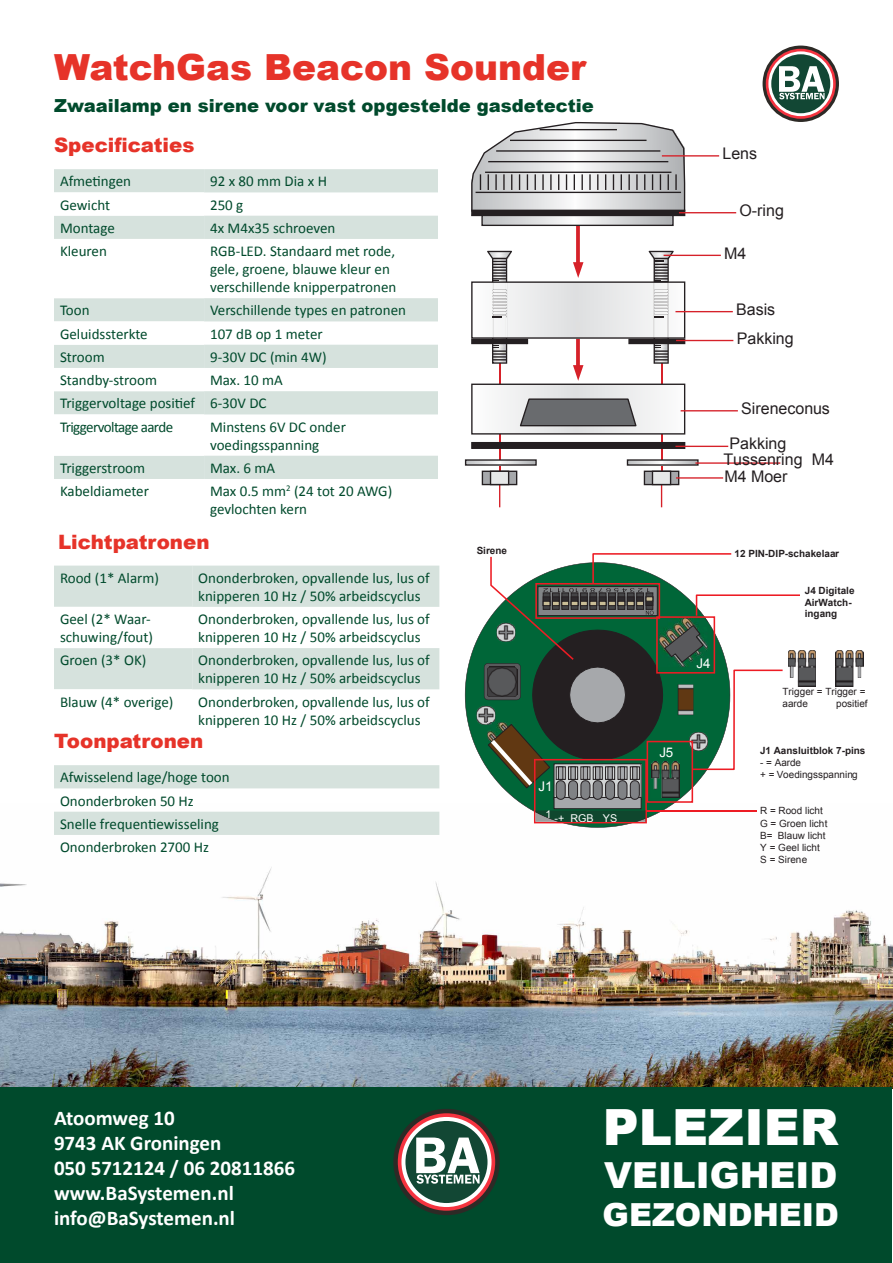
<style>
.page{position:relative;width:893px;height:1263px;background:#fff}
.page>*{position:absolute;margin:0;border:0;box-sizing:border-box;transform-origin:0 0}
.t1{font:900 49.95px "Arial";color:#fff}
.t2{font:900 36px "Arial";color:#e63329}
.t3{font:900 35.85px "Arial";color:#fff}
.t4{font:900 31.8px "Arial";color:#fff}
.t5{font:700 21px/25.2px "Calibri";color:#fff}
.t6{font:900 19.8px "Arial";color:#e63329}
.t7{font:900 18px "Arial";color:#004a2c}
.t8{font:16.05px/29.1px "Arial";color:#241f21}
.t9{font:15px/18px "Calibri";color:#004a2c}
.t10{font:13.35px "Arial";color:#fff}
.t11{font:10.8px "Arial";color:#fff}
.t12{font:9.9px/12.3px "Arial";color:#241f21}
.t13{font:700 9.9px/11.9px "Arial";color:#241f21}
</style>
<div class="page">
<img style="left:0;top:812px;width:893px;height:276px">
<div style="left:54px;top:169px;width:150px;height:23px;background:#d6e2dd"></div>
<svg style="left:204px;top:169px;width:234px;height:310px"></svg>
<svg style="left:54px;top:216px;width:150px;height:263px"></svg>
<svg style="left:54px;top:566px;width:385px;height:124px"></svg>
<svg style="left:54px;top:765px;width:385px;height:70px"></svg>
<svg style="left:763px;top:46px;width:76px;height:76px"></svg>
<svg style="left:766px;top:49px;width:70px;height:70px"></svg>
<svg style="left:768px;top:51px;width:65px;height:65px"></svg>
<div style="left:771px;top:54px;width:59px;height:59px;background:#124734;border-radius:50%"></div>
<svg style="left:779px;top:66px;width:46px;height:33px"></svg>
<div style="left:1px;top:1087px;width:891px;height:175px;background:#004a2c"></div>
<div style="left:393px;top:1109px;width:107px;height:106px;background:#2d2a26;border-radius:50%"></div>
<svg style="left:398px;top:1113px;width:97px;height:98px"></svg>
<svg style="left:401px;top:1117px;width:90px;height:90px"></svg>
<div style="left:405px;top:1121px;width:82px;height:82px;background:#124734;border-radius:50%"></div>
<svg style="left:416px;top:1137px;width:64px;height:47px"></svg>
<hr style="left:661px;top:360px;width:1px;height:83px;background:#d62129">
<svg style="left:661px;top:485px;width:1px;height:22px"></svg>
<hr style="left:499px;top:360px;width:1px;height:83px;background:#d62129">
<svg style="left:499px;top:485px;width:1px;height:22px"></svg>
<img style="left:661px;top:386px;width:1px;height:47px">
<img style="left:499px;top:386px;width:1px;height:47px">
<div style="left:471px;top:384px;width:214px;height:51px;border:1px solid #241f21"></div>
<svg style="left:519px;top:398px;width:118px;height:29px;background:#707174"></svg>
<div style="left:472px;top:443px;width:213px;height:5px;background:#241f21"></div>
<div style="left:471px;top:442px;width:214px;height:7px;border:1px solid #241f21"></div>
<svg style="left:499px;top:448px;width:1px;height:23px"></svg>
<div style="left:465px;top:459px;width:72px;height:7px;border:1px solid #241f21"></div>
<div style="left:509px;top:471px;width:8px;height:13px;background:#a6a8ab"></div>
<div style="left:482px;top:471px;width:8px;height:13px;background:#a6a8ab"></div>
<div style="left:482px;top:471px;width:35px;height:14px;border:1px solid #241f21"></div>
<div style="left:490px;top:471px;width:19px;height:14px;background:#e6e8e8;border:1px solid #241f21"></div>
<div style="left:671px;top:471px;width:8px;height:13px;background:#a6a8ab"></div>
<svg style="left:646px;top:473px;width:6px;height:10px"></svg>
<div style="left:644px;top:471px;width:35px;height:14px;border:1px solid #241f21"></div>
<div style="left:652px;top:471px;width:19px;height:14px;background:#e6e8e8;border:1px solid #241f21"></div>
<svg style="left:661px;top:448px;width:1px;height:23px"></svg>
<div style="left:627px;top:459px;width:72px;height:7px;border:1px solid #241f21"></div>
<hr style="left:676px;top:477px;width:47px;height:2px;background:#d62129">
<hr style="left:675px;top:446px;width:53px;height:1px;background:#d62129">
<hr style="left:681px;top:410px;width:57px;height:1px;background:#d62129">
<hr style="left:675px;top:311px;width:58px;height:1px;background:#d62129">
<hr style="left:664px;top:255px;width:57px;height:1px;background:#d62129">
<hr style="left:662px;top:155px;width:57px;height:2px;background:#d62129">
<hr style="left:679px;top:212px;width:57px;height:1px;background:#d62129">
<hr style="left:676px;top:340px;width:57px;height:1px;background:#d62129">
<hr style="left:695px;top:462px;width:85px;height:2px;background:#d62129">
<svg style="left:471px;top:122px;width:215px;height:259px"></svg>
<svg style="left:465px;top:626px;width:265px;height:202px"></svg>
<img style="left:803px;top:650px;width:13px;height:36px">
<img style="left:836px;top:650px;width:27px;height:36px">
<svg style="left:858px;top:667px;width:3px;height:10px"></svg>
<img style="left:476px;top:706px;width:8px;height:19px">
<svg style="left:484px;top:553px;width:319px;height:270px"></svg>
<h2 class="t2" style="left:54px;top:41px;width:534px">WatchGas Beacon Sounder</h2>
<p class="t7" style="left:54px;top:93px;width:541px">Zwaailamp en sirene voor vast opgestelde gasdetectie</p>
<h3 class="t6" style="left:54px;top:131px;width:142px">Specificaties</h3>
<p class="t9" style="left:60px;top:172px;width:73px">Afmetingen</p>
<p class="t9" style="left:210px;top:172px;width:118px">92 x 80 mm Dia x H</p>
<p class="t9" style="left:60px;top:196px;width:52px">Gewicht</p>
<p class="t9" style="left:210px;top:196px;width:35px">250 g</p>
<p class="t9" style="left:60px;top:219px;width:56px">Montage</p>
<p class="t9" style="left:210px;top:219px;width:127px">4x M4x35 schroeven</p>
<p class="t9" style="left:60px;top:242px;width:48px">Kleuren</p>
<p class="t9" style="left:210px;top:242px;width:188px">RGB-LED. Standaard met rode, gele, groene, blauwe kleur en verschillende knipperpatronen</p>
<p class="t9" style="left:60px;top:301px;width:31px">Toon</p>
<p class="t9" style="left:210px;top:301px;width:197px">Verschillende types en patronen</p>
<p class="t9" style="left:60px;top:325px;width:89px">Geluidssterkte</p>
<p class="t9" style="left:210px;top:325px;width:114px">107 dB op 1 meter</p>
<p class="t9" style="left:60px;top:348px;width:46px">Stroom</p>
<p class="t9" style="left:210px;top:348px;width:118px">9-30V DC (min 4W)</p>
<p class="t9" style="left:60px;top:371px;width:99px">Standby-stroom</p>
<p class="t9" style="left:60px;top:369px;width:224px;line-height:23.2px;text-indent:150px">Max. 10 mA<br>Triggervoltage positief 6-30V DC<br>Triggervoltage aarde</p>
<p class="t9" style="left:210px;top:418px;width:137px">Minstens 6V DC onder voedingsspanning</p>
<p class="t9" style="left:60px;top:459px;width:87px">Triggerstroom</p>
<p class="t9" style="left:210px;top:459px;width:67px">Max. 6 mA</p>
<p class="t9" style="left:60px;top:482px;width:90px">Kabeldiameter</p>
<p class="t9" style="left:210px;top:482px;width:184px">Max 0.5 mm<sup>2</sup> (24 tot 20 AWG) gevlochten kern</p>
<h3 class="t6" style="left:58px;top:527px;width:153px">Lichtpatronen</h3>
<p class="t9" style="left:60px;top:569px;width:100px">Rood (1* Alarm)</p>
<p class="t9" style="left:198px;top:569px;width:233px">Ononderbroken, opvallende lus, lus of knipperen 10 Hz / 50% arbeidscyclus</p>
<p class="t9" style="left:60px;top:610px;width:95px">Geel (2* Waar&shy;schuwing/fout)</p>
<p class="t9" style="left:198px;top:610px;width:233px">Ononderbroken, opvallende lus, lus of knipperen 10 Hz / 50% arbeidscyclus</p>
<p class="t9" style="left:60px;top:651px;width:88px">Groen (3* OK)</p>
<p class="t9" style="left:198px;top:651px;width:233px">Ononderbroken, opvallende lus, lus of knipperen 10 Hz / 50% arbeidscyclus</p>
<p class="t9" style="left:60px;top:693px;width:115px">Blauw (4* overige)</p>
<p class="t9" style="left:198px;top:693px;width:233px">Ononderbroken, opvallende lus, lus of knipperen 10 Hz / 50% arbeidscyclus</p>
<h3 class="t6" style="left:54px;top:727px;width:151px">Toonpatronen</h3>
<p class="t9" style="left:60px;top:766px;width:171px;line-height:23.2px">Afwisselend lage/hoge toon<br>Ononderbroken 50 Hz<br>Snelle frequentiewisseling<br>Ononderbroken 2700 Hz</p>
<p class="t8" style="left:722px;top:139px;width:36px">Lens</p>
<p class="t8" style="left:739px;top:196px;width:46px">O-ring</p>
<p class="t8" style="left:724px;top:239px;width:24px">M4</p>
<p class="t8" style="left:736px;top:295px;width:59px">Basis<br>Pakking</p>
<p class="t8" style="left:729px;top:391px;width:102px;line-height:35px;text-indent:12px">Sireneconus<br>Pakking</p>
<p class="t8" style="left:723px;top:452px;width:112px;line-height:16.4px">Tussenring M4<br>M4 Moer</p>
<p class="t13" style="left:477px;top:545px;width:32px">Sirene</p>
<p class="t13" style="left:735px;top:547px;width:106px">12 PIN-DIP-schakelaar</p>
<p class="t13" style="left:805px;top:584px;width:51px">J4 Digitale<br>AirWatch&shy;ingang</p>
<p class="t10" style="left:538px;top:777px;width:16px">J1</p>
<p class="t11" style="left:546px;top:811px;width:73px">1 -+ RGB YS</p>
<p class="t10" style="left:696px;top:655px;width:16px">J4</p>
<p class="t10" style="left:659px;top:743px;width:16px">J5</p>
<p class="t12" style="left:782px;top:686px;width:85px;line-height:11.9px">Trigger = Trigger = aarde</p>
<p class="t12" style="left:836px;top:697px;width:33px">positief</p>
<p class="t13" style="left:760px;top:745px;width:107px">J1 Aansluitblok 7-pins</p>
<p class="t12" style="left:760px;top:757px;width:99px;line-height:11.7px">- = Aarde<br>+ = Voedingsspanning</p>
<p class="t12" style="left:760px;top:805px;width:69px">R = Rood licht<br>G = Groen licht<br>B= Blauw licht</p>
<p class="t12" style="left:760px;top:841px;width:61px">Y = Geel licht<br>S = Sirene</p>
<h3 class="t5" style="left:54px;top:1105px;width:242px">Atoomweg 10<br>9743 AK Groningen<br>050 5712124 / 06 20811866 www.BaSystemen.nl info@BaSystemen.nl</h3>
<h1 class="t1" style="left:603px;top:1090px;width:237px">PLEZIER</h1>
<h3 class="t3" style="left:604px;top:1149px;width:235px">VEILIGHEID</h3>
<h3 class="t4" style="left:603px;top:1191px;width:238px">GEZONDHEID</h3>
</div>
